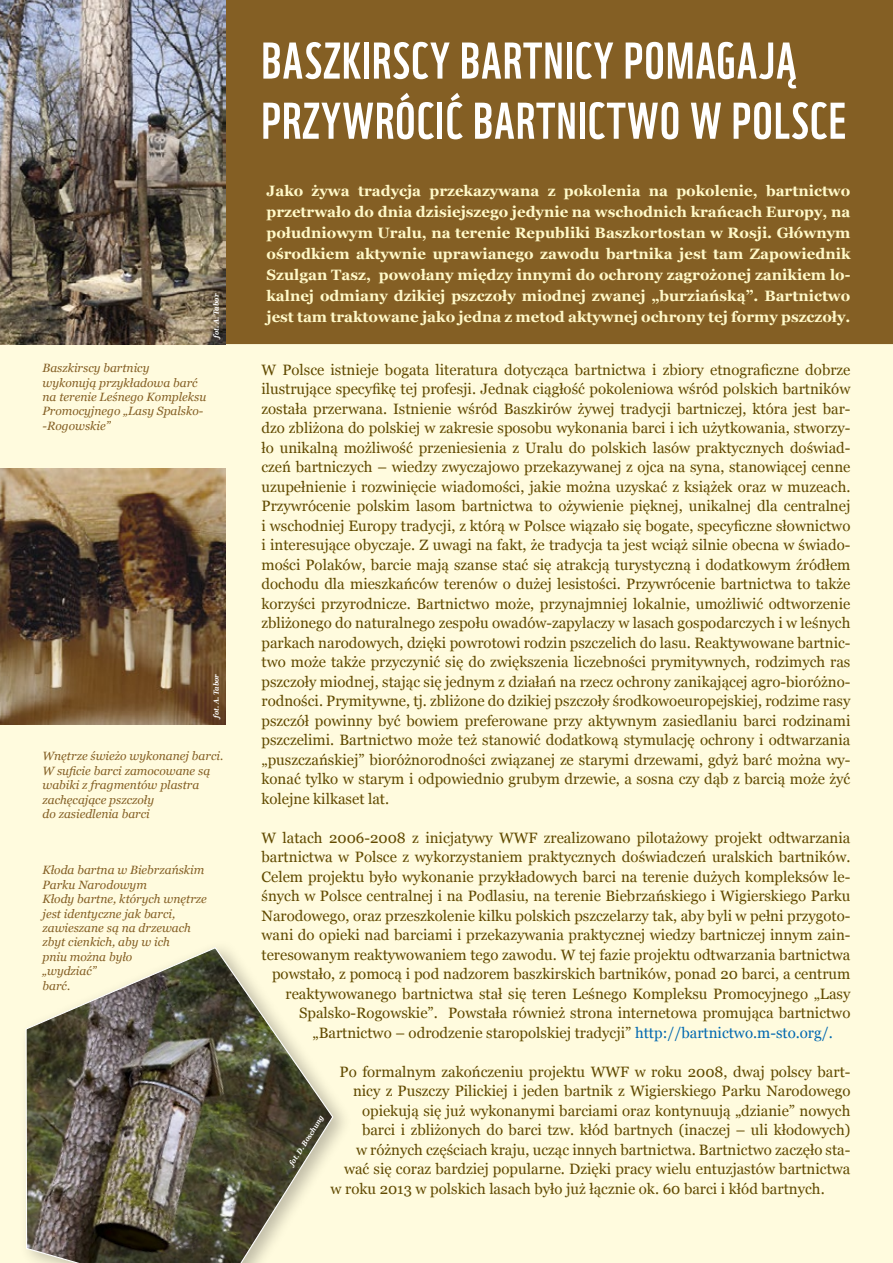
<style>
.page{position:relative;width:893px;height:1263px;background:#fff}
.page>*{position:absolute;margin:0;border:0;box-sizing:border-box;transform-origin:0 0}
.t1{font:50.1px/60.2px "WWF";letter-spacing:.025em;color:#fff}
.t2{font:15px/19.5px "Georgia";color:#614a00;text-align:justify}
.t3{font:700 15px/21px "Georgia";color:#fff9c8;text-align:justify}
.t4{font:italic 12px/14.4px "Georgia";color:#845f24}
.t5{font:italic 700 7.5px "Georgia";color:#fff;scale:.9 1}
.s1{color:#0068b0}
</style>
<div class="page">
<div style="left:0;top:0;width:893px;height:344px;background:#845f24"></div>
<div style="left:0;top:344px;width:893px;height:919px;background:#fffbdc"></div>
<img style="left:0;top:0;width:225px;height:344px">
<img style="left:25px;top:947px;width:309px;height:316px">
<img style="left:0;top:469px;width:225px;height:255px">
<p class="t5" style="left:212px;top:338px;width:50px;rotate:-90deg">fot. A. Tabor</p>
<p class="t4" style="left:43px;top:361px;width:165px">Baszkirscy bartnicy<br>wykonują przykładowa barć na terenie Leśnego Kompleksu<br>Promocyjnego „Lasy Spalsko--Rogowskie”</p>
<p class="t5" style="left:212px;top:718px;width:50px;rotate:-90deg">fot. A. Tabor</p>
<p class="t4" style="left:43px;top:749px;width:182px">Wnętrze świeżo wykonanej barci.<br>W suficie barci zamocowane są wabiki z fragmentów plastra zachęcające pszczoły<br>do zasiedlenia barci</p>
<p class="t4" style="left:43px;top:863px;width:166px">Kłoda bartna w Biebrzańskim<br>Parku Narodowym<br>Kłody bartne, których wnętrze jest identyczne jak barci, zawieszane są na drzewach zbyt cienkich, aby w ich<br>pniu można było<br>„wydziać”<br>barć.</p>
<h1 class="t1" style="left:261px;top:26px;width:586px">BASZKIRSCY BARTNICY POMAGAJĄ<br>PRZYWRÓCIĆ BARTNICTWO W POLSCE</h1>
<p class="t3" style="left:266px;top:180px;width:585px">Jako żywa tradycja przekazywana z pokolenia na pokolenie, bartnictwo przetrwało do dnia dzisiejszego jedynie na wschodnich krańcach Europy, na południowym Uralu, na terenie Republiki Baszkortostan w Rosji. Głównym ośrodkiem aktywnie uprawianego zawodu bartnika jest tam Zapowiednik Szulgan Tasz, powołany między innymi do ochrony zagrożonej zanikiem lo&shy;kalnej odmiany dzikiej pszczoły miodnej zwanej „burziańską”. Bartnictwo jest tam traktowane jako jedna z metod aktywnej ochrony tej formy pszczoły.</p>
<p class="t2" style="left:261px;top:360px;width:590px">W Polsce istnieje bogata literatura dotycząca bartnictwa i zbiory etnograficzne dobrze ilustrujące specyfikę tej profesji. Jednak ciągłość pokoleniowa wśród polskich bartników została przerwana. Istnienie wśród Baszkirów żywej tradycji bartniczej, która jest bar&shy;dzo zbliżona do polskiej w zakresie sposobu wykonania barci i ich użytkowania, stworzy&shy;ło unikalną możliwość przeniesienia z Uralu do polskich lasów praktycznych doświad&shy;czeń bartniczych – wiedzy zwyczajowo przekazywanej z ojca na syna, stanowiącej cenne uzupełnienie i rozwinięcie wiadomości, jakie można uzyskać z książek oraz w muzeach.<br>Przywrócenie polskim lasom bartnictwa to ożywienie pięknej, unikalnej dla centralnej i wschodniej Europy tradycji, z którą w Polsce wiązało się bogate, specyficzne słownictwo i interesujące obyczaje. Z uwagi na fakt, że tradycja ta jest wciąż silnie obecna w świado&shy;mości Polaków, barcie mają szanse stać się atrakcją turystyczną i dodatkowym źródłem dochodu dla mieszkańców terenów o dużej lesistości. Przywrócenie bartnictwa to także korzyści przyrodnicze. Bartnictwo może, przynajmniej lokalnie, umożliwić odtworzenie zbliżonego do naturalnego zespołu owadów-zapylaczy w lasach gospodarczych i w leśnych parkach narodowych, dzięki powrotowi rodzin pszczelich do lasu. Reaktywowane bartnic&shy;two może także przyczynić się do zwiększenia liczebności prymitywnych, rodzimych ras pszczoły miodnej, stając się jednym z działań na rzecz ochrony zanikającej agro-bioróżno&shy;rodności. Prymitywne, tj. zbliżone do dzikiej pszczoły środkowoeuropejskiej, rodzime rasy pszczół powinny być bowiem preferowane przy aktywnym zasiedlaniu barci rodzinami pszczelimi. Bartnictwo może też stanowić dodatkową stymulację ochrony i odtwarzania „puszczańskiej” bioróżnorodności związanej ze starymi drzewami, gdyż barć można wy&shy;konać tylko w starym i odpowiednio grubym drzewie, a sosna czy dąb z barcią może żyć kolejne kilkaset lat.</p>
<p class="t2" style="left:261px;top:828px;width:590px">W latach 2006-2008 z inicjatywy WWF zrealizowano pilotażowy projekt odtwarzania</p>
<p class="t2" style="left:261px;top:847px;width:590px">bartnictwa w Polsce z wykorzystaniem praktycznych doświadczeń uralskich bartników.</p>
<p class="t2" style="left:261px;top:867px;width:590px">Celem projektu było wykonanie przykładowych barci na terenie dużych kompleksów le-</p>
<p class="t2" style="left:261px;top:886px;width:590px">śnych w Polsce centralnej i na Podlasiu, na terenie Biebrzańskiego i Wigierskiego Parku</p>
<p class="t2" style="left:261px;top:906px;width:590px">Narodowego, oraz przeszkolenie kilku polskich pszczelarzy tak, aby byli w pełni przygoto-</p>
<p class="t2" style="left:261px;top:925px;width:590px">wani do opieki nad barciami i przekazywania praktycznej wiedzy bartniczej innym zain-</p>
<p class="t2" style="left:261px;top:945px;width:590px">teresowanym reaktywowaniem tego zawodu. W tej fazie projektu odtwarzania bartnictwa</p>
<p class="t2" style="left:272px;top:964px;width:580px">powstało, z pomocą i pod nadzorem baszkirskich bartników, ponad 20 barci, a centrum</p>
<p class="t2" style="left:285px;top:984px;width:566px">reaktywowanego bartnictwa stał się teren Leśnego Kompleksu Promocyjnego „Lasy</p>
<p class="t2" style="left:299px;top:1003px;width:553px">Spalsko-Rogowskie”. Powstała również strona internetowa promująca bartnictwo</p>
<p class="t2" style="left:312px;top:1023px;width:522px">„Bartnictwo – odrodzenie staropolskiej tradycji” <span class="s1">http://bartnictwo.m-sto.org/.</span></p>
<p class="t2" style="left:339px;top:1062px;width:512px">Po formalnym zakończeniu projektu WWF w roku 2008, dwaj polscy bart-</p>
<p class="t2" style="left:353px;top:1081px;width:499px">nicy z Puszczy Pilickiej i jeden bartnik z Wigierskiego Parku Narodowego</p>
<p class="t2" style="left:362px;top:1101px;width:490px">opiekują się już wykonanymi barciami oraz kontynuują „dzianie” nowych</p>
<p class="t2" style="left:362px;top:1120px;width:490px">barci i zbliżonych do barci tzw. kłód bartnych (inaczej – uli kłodowych)</p>
<p class="t2" style="left:356px;top:1140px;width:496px">w różnych częściach kraju, ucząc innych bartnictwa. Bartnictwo zaczęło sta-</p>
<p class="t2" style="left:344px;top:1159px;width:508px">wać się coraz bardziej popularne. Dzięki pracy wielu entuzjastów bartnictwa</p>
<p class="t2" style="left:330px;top:1179px;width:496px">w roku 2013 w polskich lasach było już łącznie ok. 60 barci i kłód bartnych.</p>
<p class="t5" style="left:287px;top:1162px;width:66px;rotate:-58deg">fot. D. Boschung</p>
</div>
